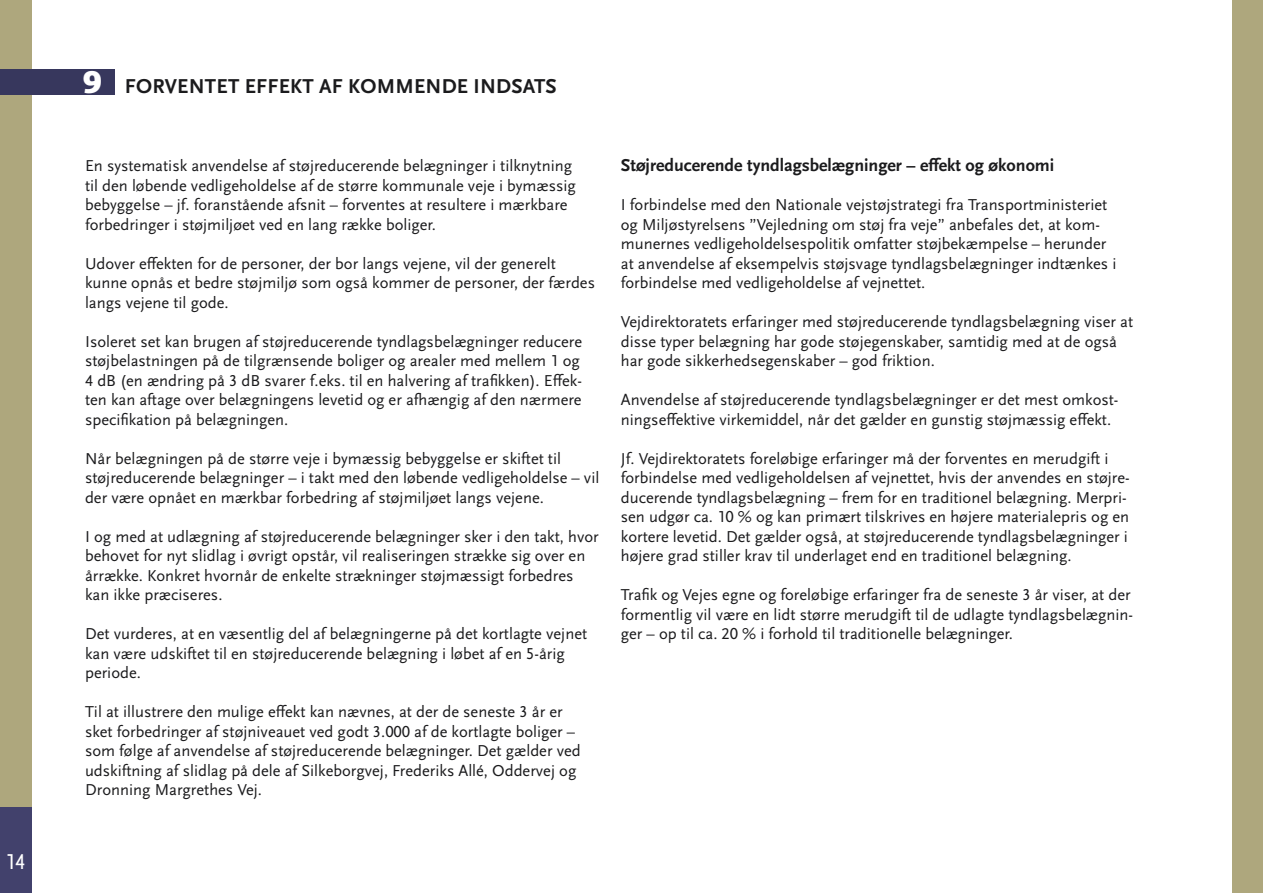
<style>
.page{position:relative;width:1263px;height:893px;background:#fff}
.page>*{position:absolute;margin:0;border:0;box-sizing:border-box;transform-origin:0 0}
.t1{font:condensed 22.5px "Scala Sans OT";color:#fff}
.t2{font:700 21px "Scala Sans OT";letter-spacing:.01em;color:#1b1b1d}
.t3{font:700 18px "Scala Sans OT";color:#1b1b1d}
.t4{font:16.5px/19.5px "Scala Sans OT";color:#1b1b1d}
.s1{font-weight:900;font-size:33px;color:#fff}
</style>
<div class="page">
<div style="left:1232px;top:0;width:31px;height:893px;background:#aea77d"></div>
<div style="left:0;top:0;width:31px;height:893px;background:#aea77d"></div>
<div style="left:0;top:808px;width:31px;height:85px;background:#42416c"></div>
<div style="left:0;top:70px;width:115px;height:25px;background:#37375d"></div>
<h1 class="t1" style="left:7px;top:849px;width:19px">14</h1>
<p class="t2" style="left:83px;top:74px;width:441px"><span class="s1">9</span> Forventet effekt af komm ende indsats</p>
<p class="t4" style="left:85px;top:156px;width:492px">En systematisk anvendelse af støjreducerende belægninger i tilknytning til den løbende vedligeholdelse af de større kommunale veje i bymæssig bebyggelse – jf. foranstående afsnit – forventes at resultere i mærkbare forbedringer i støjmiljøet ved en lang række boliger.</p>
<p class="t4" style="left:85px;top:254px;width:511px">Udover effekten for de personer, der bor langs vejene, vil der generelt kunne opnås et bedre støjmiljø som også kommer de personer, der færdes langs vejene til gode.</p>
<p class="t4" style="left:85px;top:332px;width:499px">Isoleret set kan brugen af støjreducerende tyndlagsbelægninger reducere støjbelastningen på de tilgrænsende boliger og arealer med mellem 1 og 4 dB (en ændring på 3 dB svarer f.eks. til en halvering af trafikken). Effek&shy;ten kan aftage over belægningens levetid og er afhængig af den nærmere specifikation på belægningen.</p>
<p class="t4" style="left:85px;top:449px;width:516px">Når belægningen på de større veje i bymæssig bebyggelse er skiftet til støjreducerende belægninger – i takt med den løbende vedligeholdelse – vil der være opnået en mærkbar forbedring af støjmiljøet langs vejene.</p>
<p class="t4" style="left:85px;top:527px;width:515px">I og med at udlægning af støjreducerende belægninger sker i den takt, hvor behovet for nyt slidlag i øvrigt opstår, vil realiseringen strække sig over en årrække. Konkret hvornår de enkelte strækninger støjmæssigt forbedres kan ikke præciseres.</p>
<p class="t4" style="left:85px;top:624px;width:504px">Det vurderes, at en væsentlig del af belægningerne på det kortlagte vejnet kan være udskiftet til en støjreducerende belægning i løbet af en 5-årig periode.</p>
<p class="t4" style="left:85px;top:702px;width:497px">Til at illustrere den mulige effekt kan nævnes, at der de seneste 3 år er sket forbedringer af støjniveauet ved godt 3.000 af de kortlagte boliger – som følge af anvendelse af støjreducerende belægninger. Det gælder ved udskiftning af slidlag på dele af Silkeborgvej, Frederiks Allé, Oddervej og Dronning Margrethes Vej.</p>
<p class="t3" style="left:621px;top:155px;width:435px">Støjreducerende tyndlagsbelægninger – effekt og økonomi</p>
<p class="t4" style="left:621px;top:195px;width:497px">I forbindelse med den Nationale vejstøjstrategi fra Transportministeriet og Miljøstyrelsens ”Vejledning om støj fra veje” anbefales det, at kom&shy;munernes vedligeholdelsespolitik omfatter støjbekæmpelse – herunder at anvendelse af eksempelvis støjsvage tyndlagsbelægninger indtænkes i forbindelse med vedligeholdelse af vejnettet.</p>
<p class="t4" style="left:621px;top:312px;width:514px">Vejdirektoratets erfaringer med støjreducerende tyndlagsbelægning viser at disse typer belægning har gode støjegenskaber, samtidig med at de også har gode sikkerhedsegenskaber – god friktion.</p>
<p class="t4" style="left:621px;top:390px;width:499px">Anvendelse af støjreducerende tyndlagsbelægninger er det mest omkost&shy;ningseffektive virkemiddel, når det gælder en gunstig støjmæssig effekt.</p>
<p class="t4" style="left:621px;top:449px;width:510px">Jf. Vejdirektoratets foreløbige erfaringer må der forventes en merudgift i forbindelse med vedligeholdelsen af vejnettet, hvis der anvendes en støjre&shy;ducerende tyndlagsbelægning – frem for en traditionel belægning. Merpri&shy;sen udgør ca. 10 % og kan primært tilskrives en højere materialepris og en kortere levetid. Det gælder også, at støjreducerende tyndlagsbelægninger i højere grad stiller krav til underlaget end en traditionel belægning.</p>
<p class="t4" style="left:621px;top:585px;width:514px">Trafik og Vejes egne og foreløbige erfaringer fra de seneste 3 år viser, at der formentlig vil være en lidt større merudgift til de udlagte tyndlagsbelægnin&shy;ger – op til ca. 20 % i forhold til traditionelle belægninger.</p>
</div>
